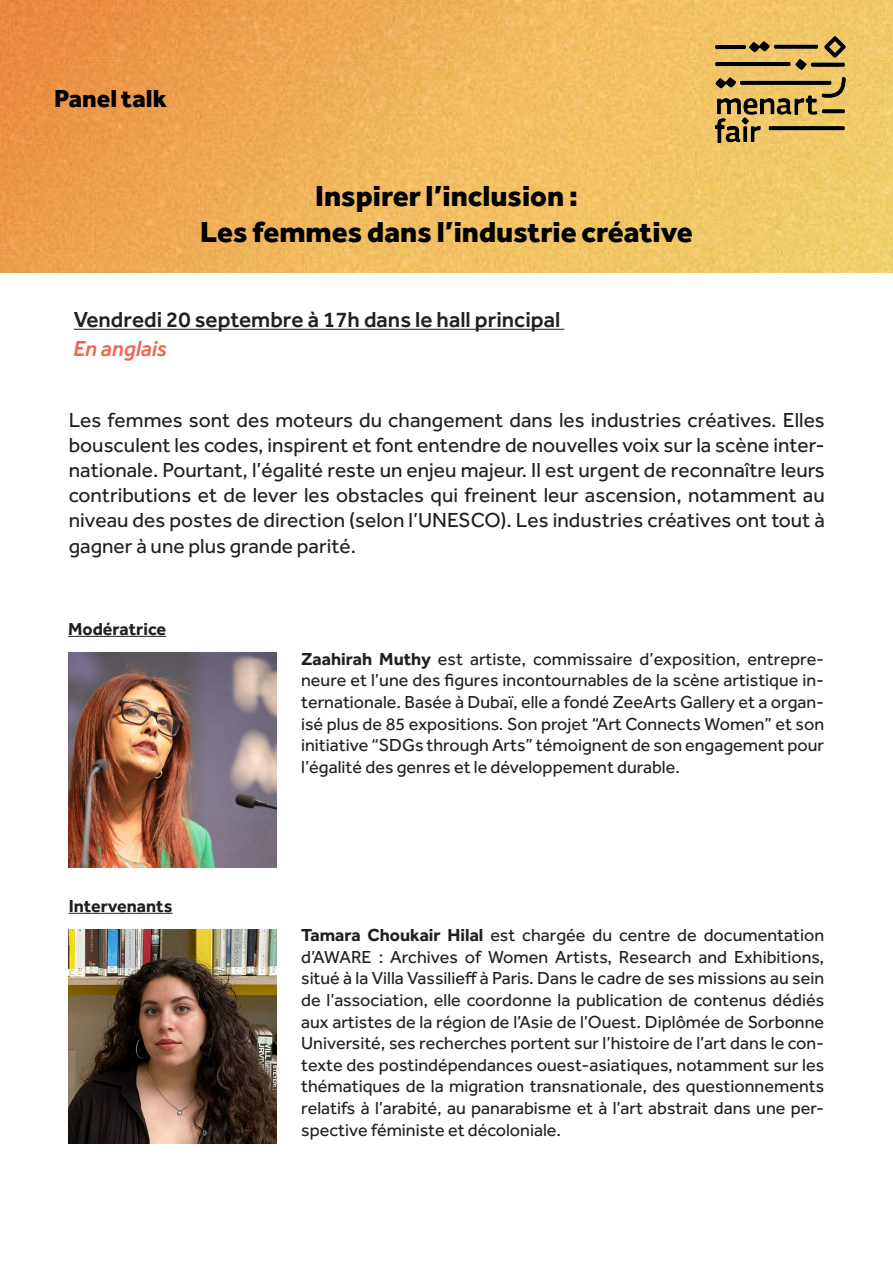
<style>
.page{position:relative;width:893px;height:1263px;background:#fff}
.page>*{position:absolute;margin:0;border:0;box-sizing:border-box;transform-origin:0 0}
.t1{font:800 30px "Effra";color:#000}
.t2{font:800 25.5px "Effra";color:#000}
.t3{font:500 22.5px "Effra";color:#231f20}
.t4{font:italic 500 22.5px "Effra";color:#f1654f}
.t5{font:21px/25.2px "Effra";color:#231f20;text-align:justify}
.t6{font:18px/21.6px "Effra";color:#231f20;text-align:justify}
.t7{font:700 18px "Effra";color:#231f20}
.s1{font-weight:700}
</style>
<div class="page">
<img style="left:0;top:0;width:893px;height:272px">
<img style="left:715px;top:36px;width:130px;height:107px">
<hr style="left:74px;top:329px;width:490px;height:1px;background:#231f20">
<img style="left:69px;top:653px;width:207px;height:214px">
<img style="left:69px;top:929px;width:207px;height:215px">
<hr style="left:68px;top:636px;width:98px;height:1px;background:#231f20">
<hr style="left:69px;top:913px;width:104px;height:1px;background:#231f20">
<p class="t2" style="left:54px;top:83px;width:114px">Panel talk</p>
<p class="t1" style="left:315px;top:177px;width:264px">Inspirer l’inclusion :</p>
<p class="t1" style="left:200px;top:213px;width:494px">Les femmes dans l’industrie créative</p>
<p class="t3" style="left:74px;top:306px;width:488px">Vendredi 20 septembre à 17h dans le hall principal</p>
<p class="t4" style="left:73px;top:335px;width:95px">En anglais</p>
<p class="t5" style="left:69px;top:407px;width:758px">Les femmes sont des moteurs du changement dans les industries créatives. Elles bousculent les codes, inspirent et font entendre de nouvelles voix sur la scène inter&shy;nationale. Pourtant, l’égalité reste un enjeu majeur. Il est urgent de reconnaître leurs contributions et de lever les obstacles qui freinent leur ascension, notamment au niveau des postes de direction (selon l’UNESCO). Les industries créatives ont tout à gagner à une plus grande parité.</p>
<p class="t7" style="left:68px;top:618px;width:99px">Modératrice</p>
<p class="t7" style="left:69px;top:895px;width:105px">Intervenants</p>
<p class="t6" style="left:301px;top:648px;width:524px"><span class="s1">Zaahirah Muthy</span> est artiste, commissaire d’exposition, entrepre&shy;neure et l’une des figures incontournables de la scène artistique in&shy;ternationale. Basée à Dubaï, elle a fondé ZeeArts Gallery et a organ&shy;isé plus de 85 expositions. Son projet “Art Connects Women” et son initiative “SDGs through Arts” témoignent de son engagement pour l’égalité des genres et le développement durable.</p>
<p class="t6" style="left:301px;top:924px;width:524px"><span class="s1">Tamara Choukair Hilal</span> est chargée du centre de documentation d’AWARE : Archives of Women Artists, Research and Exhibitions, situé à la Villa Vassilieff à Paris. Dans le cadre de ses missions au sein de l’association, elle coordonne la publication de contenus dédiés aux artistes de la région de l’Asie de l’Ouest. Diplômée de Sorbonne Université, ses recherches portent sur l’histoire de l’art dans le con&shy;texte des postindépendances ouest-asiatiques, notamment sur les thématiques de la migration transnationale, des questionnements relatifs à l’arabité, au panarabisme et à l’art abstrait dans une per&shy;spective féministe et décoloniale.</p>
</div>
